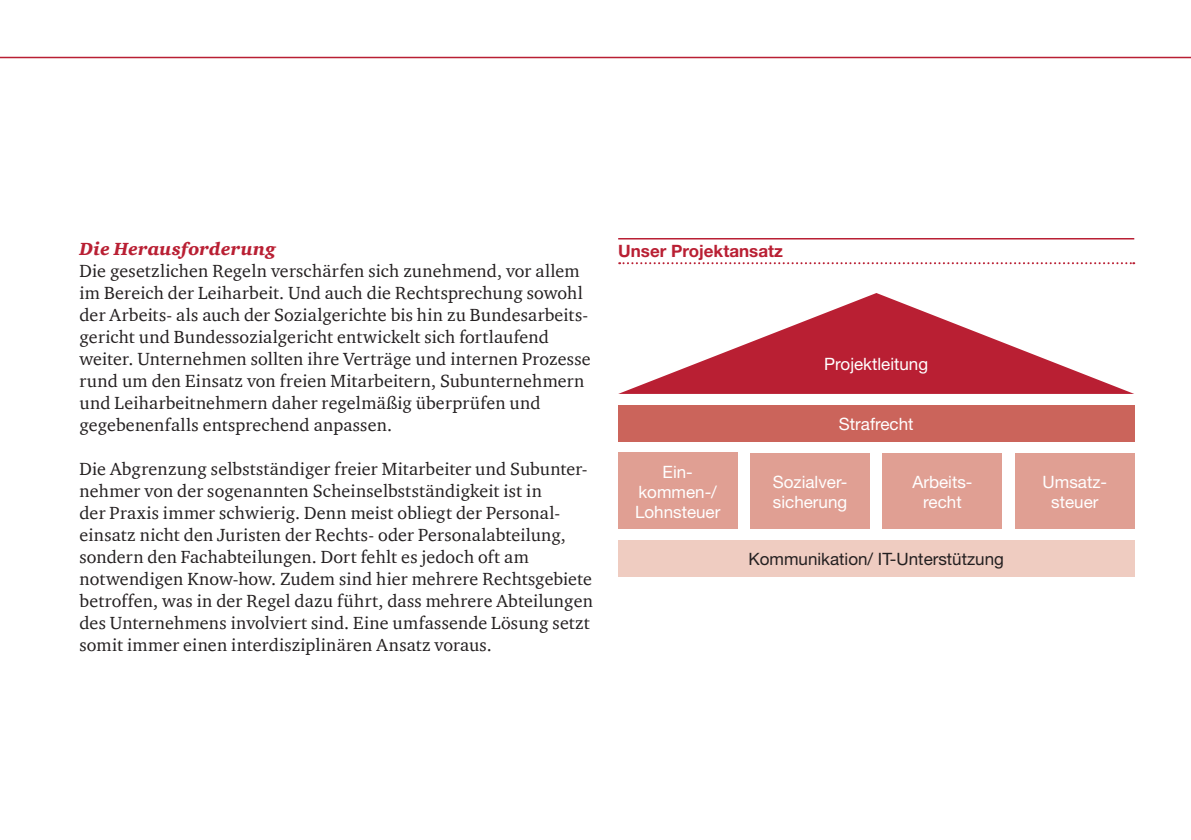
<style>
.page{position:relative;width:1191px;height:840px;background:#fff}
.page>*{position:absolute;margin:0;border:0;box-sizing:border-box;transform-origin:0 0}
.t1{font:18px/22px "ITC Charter Com";letter-spacing:.01em;color:#231f20}
.t2{font:italic 900 18px "ITC Charter Com";letter-spacing:.015em;color:#b91f33}
.t3{font:17px/20px "Helvetica Neue LT";color:#fff;text-align:center}
.t4{font:17px "Helvetica Neue LT";color:#231f20}
.t5{font:700 17px "Helvetica Neue LT";color:#b91f33}
</style>
<div class="page">
<svg style="left:0;top:56px;width:1191px;height:3px;background:#db8e98"></svg>
<div style="left:1015px;top:453px;width:119px;height:75px;background:#e09f93"></div>
<svg style="left:621px;top:293px;width:511px;height:100px"></svg>
<div style="left:618px;top:405px;width:516px;height:36px;background:#cb645b"></div>
<div style="left:618px;top:540px;width:516px;height:36px;background:#efccc1"></div>
<div style="left:618px;top:452px;width:119px;height:76px;background:#e09f93"></div>
<div style="left:883px;top:453px;width:119px;height:75px;background:#e09f93"></div>
<div style="left:750px;top:453px;width:119px;height:75px;background:#e09f93"></div>
<hr style="left:618px;top:238px;width:516px;height:1px;background:#b91f33">
<svg style="left:619px;top:262px;width:515px;height:2px"></svg>
<p class="t2" style="left:80px;top:238px;width:198px">Die Herausforderung</p>
<p class="t1" style="left:80px;top:259px;width:512px">Die gesetzlichen Regeln verschärfen sich zunehmend, vor allem im Bereich der Leiharbeit. Und auch die Rechtsprechung sowohl der Arbeits- als auch der Sozialgerichte bis hin zu Bundesarbeits&shy;gericht und Bundessozialgericht entwickelt sich fortlaufend weiter. Unternehmen sollten ihre Verträge und internen Prozesse rund um den Einsatz von freien Mitarbeitern, Subunternehmern und Leiharbeitnehmern daher regelmäßig überprüfen und gegebenenfalls entsprechend anpassen.</p>
<p class="t1" style="left:80px;top:457px;width:515px">Die Abgrenzung selbstständiger freier Mitarbeiter und Subunter&shy;nehmer von der sogenannten Scheinselbstständigkeit ist in<br>der Praxis immer schwierig. Denn meist obliegt der Personal&shy;einsatz nicht den Juristen der Rechts- oder Personalabteilung, sondern den Fachabteilungen. Dort fehlt es jedoch oft am notwendigen Know-how. Zudem sind hier mehrere Rechtsgebiete betroffen, was in der Regel dazu führt, dass mehrere Abteilungen des Unternehmens involviert sind. Eine umfassende Lösung setzt somit immer einen interdisziplinären Ansatz voraus.</p>
<p class="t5" style="left:618px;top:240px;width:166px">Unser Projektansatz</p>
<p class="t3" style="left:824px;top:353px;width:105px">Projektleitung</p>
<p class="t3" style="left:839px;top:413px;width:76px">Strafrecht</p>
<p class="t3" style="left:635px;top:461px;width:87px">Ein&shy;kommen-/<br>Lohnsteuer</p>
<p class="t3" style="left:912px;top:471px;width:62px">Arbeits&shy;recht</p>
<p class="t3" style="left:773px;top:471px;width:76px;text-align:left">Sozialver&shy;sicherung</p>
<p class="t4" style="left:748px;top:548px;width:257px">Kommunikation/ IT-Unterstützung</p>
<p class="t3" style="left:1042px;top:471px;width:66px">Umsatz&shy;steuer</p>
</div>
